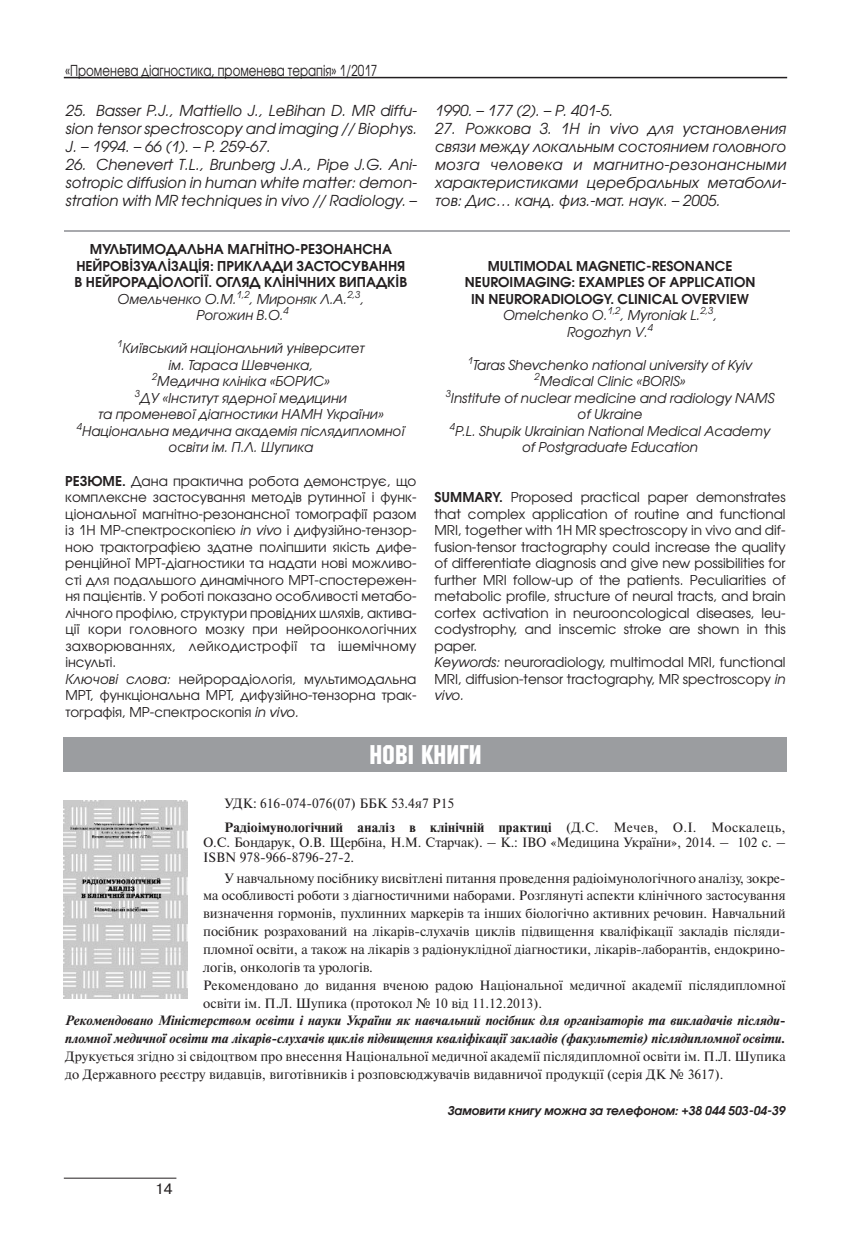
<style>
.page{position:relative;width:851px;height:1234px;background:#fff}
.page>*{position:absolute;margin:0;border:0;box-sizing:border-box;transform-origin:0 0}
.t1{font:27px "Machine C";color:#fff}
.t2{font:italic 15px/18px "Avant Garde Gothic C";color:#231f20;text-align:justify}
.t3{font:15px "Avant Garde Gothic C";color:#231f20;scale:.79 1}
.t4{font:15px "Pragmatica C";color:#231f20}
.t5{font:13.5px/16.5px "Avant Garde Gothic C";color:#231f20}
.t6{font:13.5px/17.9px "Newton C";letter-spacing:-.005em;color:#231f20}
.t7{font:italic 13.5px/16.5px "Avant Garde Gothic C";color:#231f20;text-align:center}
.t8{font:600 13.5px/16.5px "Avant Garde Gothic C";color:#231f20;text-align:center}
.t9{font:italic 700 13.5px/17.9px "Newton C";letter-spacing:-.005em;color:#231f20}
.t10{font:italic 600 12px "Avant Garde Gothic C";color:#231f20}
.s1{font-weight:400;font-style:italic}
.s2{font-weight:600}
.s3{font-style:italic}
.s4{font-weight:700}
</style>
<div class="page">
<hr style="left:64px;top:77px;width:723px;height:1px;background:#231f20">
<hr style="left:64px;top:1177px;width:112px;height:1px;background:#231f20">
<hr style="left:64px;top:230px;width:725px;height:2px;background:#a8a9ad">
<img style="left:64px;top:800px;width:124px;height:198px">
<div style="left:64px;top:737px;width:723px;height:34px;background:#9b9da0"></div>
<p class="t3" style="left:65px;top:62px;width:397px">«Променева діагностика, променева терапія» 1/2017</p>
<p class="t2" style="left:66px;top:102px;width:352px">25. Basser P.J., Mattiello J., LeBihan D. MR diffu&shy;sion tensor spectroscopy and imaging // Biophys.<br>J. – 1994. – 66 (1). – P. 259-67.</p>
<p class="t2" style="left:66px;top:156px;width:352px">26. Chenevert T.L., Brunberg J.A., Pipe J.G. Ani&shy;sotropic diffusion in human white matter: demon&shy;stration with MR techniques in vivo // Radiology. –</p>
<p class="t8" style="left:75px;top:241px;width:334px">МУЛЬТИМОДАЛЬНА МАГНІТНО-РЕЗОНАНСНА НЕЙРОВІЗУАЛІЗАЦІЯ: ПРИКЛАДИ ЗАСТОСУВАННЯ В НЕЙРОРАДІОЛОГІЇ. ОГЛЯД КЛІНІЧНИХ ВИПАДКІВ <span class="s1">Омельченко О.М.</span><sup>1,2</sup><span class="s1">, Мироняк Л.А.</span><sup>2,3</sup><span class="s1">,<br>Рогожин В.О.</span><sup>4</sup></p>
<p class="t7" style="left:77px;top:340px;width:329px"><sup>1</sup>Київський національний університет<br>ім. Тараса Шевченка,<br><sup>2</sup>Медична клініка «БОРИС»<br><sup>3</sup>ДУ «Інститут ядерної медицини<br>та променевої діагностики НАМН України»<br><sup>4</sup>Національна медична академія післядипломної освіти ім. П.Л. Шупика</p>
<p class="t5" style="left:65px;top:472px;width:352px"><span class="s2">РЕЗЮМЕ.</span> Дана практична робота демонструє, що комплексне застосування методів рутинної і функ&shy;ціональної магнітно-резонансної томографії разом із 1Н МР-спектроскопією <span class="s3">in vivo</span> і дифузійно-тензор&shy;ною трактографією здатне поліпшити якість дифе&shy;ренційної МРТ-діагностики та надати нові можливо&shy;сті для подальшого динамічного МРТ-спостережен&shy;ня пацієнтів. У роботі показано особливості метабо&shy;лічного профілю, структури провідних шляхів, актива&shy;ції кори головного мозку при нейроонкологічних захворюваннях, лейкодистрофії та ішемічному інсульті.<br><span class="s3">Ключові слова:</span> нейрорадіологія, мультимодальна МРТ, функціональна МРТ, дифузійно-тензорна трак&shy;тографія, МР-спектроскопія <span class="s3">in vivo.</span></p>
<p class="t2" style="left:435px;top:102px;width:180px">1990. – 177 (2). – P. 401-5.</p>
<p class="t2" style="left:435px;top:120px;width:352px">27. Рожкова З. 1H in vivo для установления связи между локальным состоянием головного мозга человека и магнитно-резонансными характеристиками церебральных метаболи&shy;тов: Дис… канд. физ.-мат. наук. – 2005.</p>
<p class="t8" style="left:464px;top:258px;width:292px">MULTIMODAL MAGNETIC-RESONANCE<br>NEUROIMAGING: EXAMPLES OF APPLICATION<br>IN NEURORADIOLOGY. CLINICAL OVERVIEW<br><span class="s1">Omelchenko O.</span><sup>1,2</sup><span class="s1">, Myroniak L.</span><sup>2,3</sup><span class="s1">,<br>Rogozhyn V.</span><sup>4</sup></p>
<p class="t7" style="left:445px;top:357px;width:330px"><sup>1</sup>Taras Shevchenko national university of Kyiv <sup>2</sup>Medical Clinic «BORIS»<br><sup>3</sup>Institute of nuclear medicine and radiology NAMS of Ukraine<br><sup>4</sup>P.L. Shupik Ukrainian National Medical Academy of Postgraduate Education</p>
<p class="t5" style="left:434px;top:489px;width:352px"><span class="s2">SUMMARY.</span> Proposed practical paper demonstrates that complex application of routine and functional MRI, together with 1H MR spectroscopy in vivo and dif&shy;fusion-tensor tractography could increase the quality of differentiate diagnosis and give new possibilities for further MRI follow-up of the patients. Peculiarities of metabolic profile, structure of neural tracts, and brain cortex activation in neurooncological diseases, leu&shy;codystrophy, and inscemic stroke are shown in this paper.<br><span class="s3">Keywords:</span> neuroradiology, multimodal MRI, functional MRI, diffusion-tensor tractography, MR spectroscopy <span class="s3">in vivo.</span></p>
<h1 class="t1" style="left:369px;top:738px;width:114px">НОВІ КНИГИ</h1>
<p class="t6" style="left:224px;top:791px;width:562px;line-height:23.7px">УДК: 616-074-076(07) ББК 53.4я7 Р15<br><span class="s4">Радіоімунологічний аналіз в клінічній практиці</span> (Д.С. Мечев, О.І. Москалець,</p>
<p class="t6" style="left:203px;top:834px;width:584px;line-height:14.9px">О.С. Бондарук, О.В. Щербіна, Н.М. Старчак). – К.: ІВО «Медицина України», 2014. – 102 с. –<br>ISBN 978-966-8796-27-2.</p>
<p class="t6" style="left:203px;top:868px;width:584px;text-indent:21px">У навчальному посібнику висвітлені питання проведення радіоімунологічного аналізу, зокре&shy;ма особливості роботи з діагностичними наборами. Розглянуті аспекти клінічного застосування визначення гормонів, пухлинних маркерів та інших біологічно активних речовин. Навчальний посібник розрахований на лікарів-слухачів циклів підвищення кваліфікації закладів післяди&shy;пломної освіти, а також на лікарів з радіонуклідної діагностики, лікарів-лаборантів, ендокрино&shy;логів, онкологів та урологів.<br>Рекомендовано до видання вченою радою Національної медичної академії післядипломної освіти ім. П.Л. Шупика (протокол № 10 від 11.12.2013).</p>
<p class="t9" style="left:65px;top:1011px;width:721px">Рекомендовано Міністерством освіти і науки України як навчальний посібник для організаторів та викладачів післяди&shy;пломної медичної освіти та лікарів-слухачів циклів підвищення кваліфікації закладів (факультетів) післядипломної освіти.</p>
<p class="t6" style="left:65px;top:1047px;width:721px">Друкується згідно зі свідоцтвом про внесення Національної медичної академії післядипломної освіти ім. П.Л. Шупика до Державного реєстру видавців, виготівників і розповсюджувачів видавничої продукції (серія ДК № 3617).</p>
<p class="t10" style="left:448px;top:1103px;width:339px">Замовити книгу можна за телефоном: +38 044 503-04-39</p>
<p class="t4" style="left:155px;top:1179px;width:19px">14</p>
</div>
